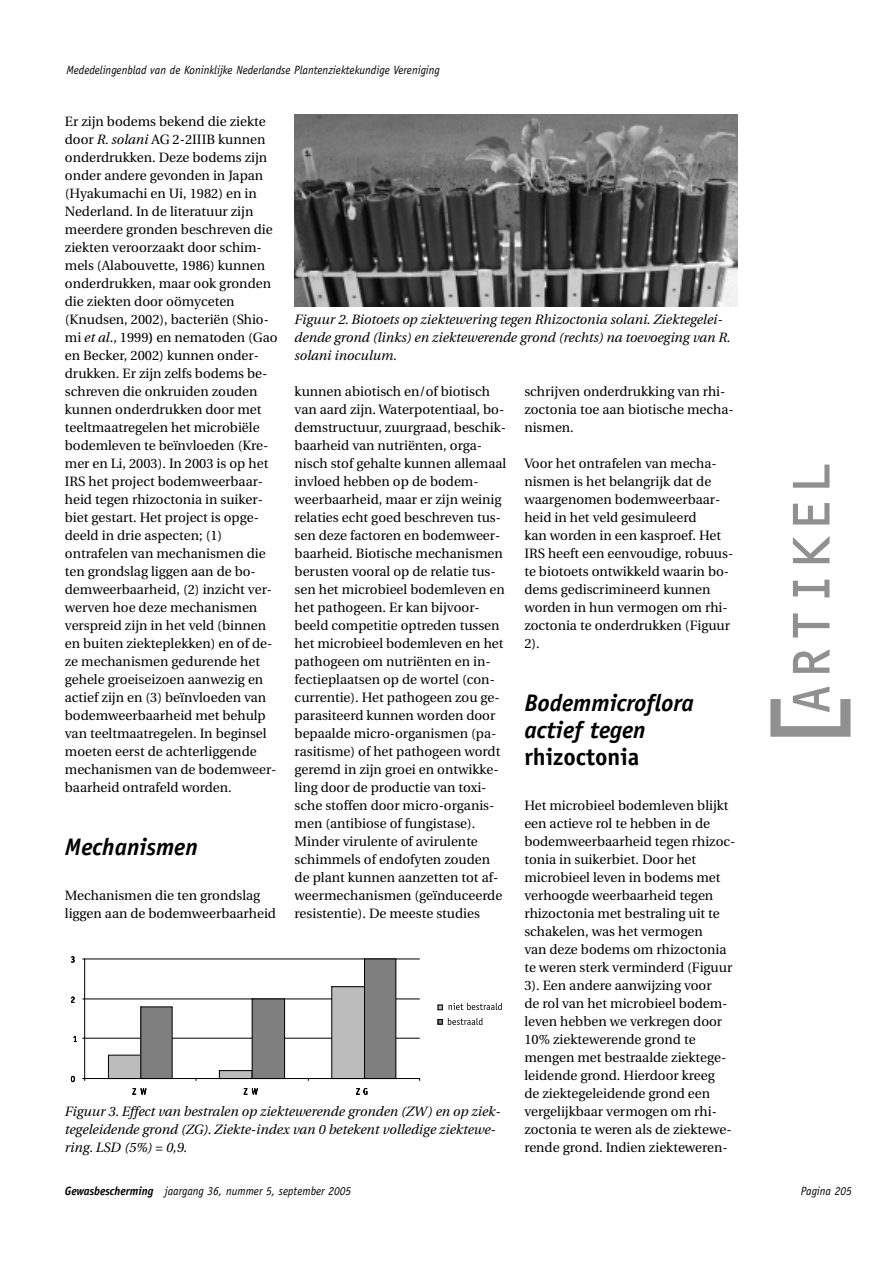
<style>
.page{position:relative;width:893px;height:1262px;background:#fff}
.page>*{position:absolute;margin:0;border:0;box-sizing:border-box;transform-origin:0 0}
.t1{font:108px "OCR C Regular";color:#909090;scale:.95 1}
.t2{font:54px "OCR C Regular";color:#909090;scale:.95 1}
.t3{font:italic 700 24px/27px "Officina Sans";color:#000}
.t4{font:700 24px "Officina Sans";color:#000}
.t5{font:13.5px/18px "Utopia";color:#000}
.t6{font:italic 13.5px/18px "Utopia";color:#000}
.t7{font:italic 12px "Officina Sans";color:#000;scale:.95 1}
.s1{font-style:italic}
.s2{font-weight:700}
</style>
<div class="page">
<img style="left:294px;top:115px;width:443px;height:191px">
<hr style="left:84px;top:1037px;width:336px;height:1px;background:#000">
<hr style="left:84px;top:998px;width:336px;height:1px;background:#000">
<hr style="left:84px;top:958px;width:336px;height:1px;background:#000">
<div style="left:108px;top:1055px;width:33px;height:23px;background:#bcbcbc"></div>
<hr style="left:108px;top:1054px;width:33px;height:1px;background:#000">
<svg style="left:108px;top:1055px;width:1px;height:23px"></svg>
<svg style="left:220px;top:1071px;width:32px;height:7px"></svg>
<hr style="left:219px;top:1070px;width:33px;height:1px;background:#000">
<div style="left:331px;top:986px;width:33px;height:92px;background:#bcbcbc"></div>
<hr style="left:331px;top:986px;width:33px;height:1px;background:#000">
<hr style="left:331px;top:986px;width:1px;height:92px;background:#000">
<div style="left:141px;top:1006px;width:31px;height:72px;background:#7f7f7f"></div>
<hr style="left:141px;top:1006px;width:31px;height:1px;background:#000">
<hr style="left:172px;top:1006px;width:1px;height:72px;background:#000">
<hr style="left:141px;top:1006px;width:1px;height:72px;background:#000">
<div style="left:252px;top:998px;width:32px;height:80px;background:#7f7f7f"></div>
<hr style="left:252px;top:998px;width:33px;height:1px;background:#000">
<hr style="left:284px;top:998px;width:1px;height:80px;background:#000">
<hr style="left:252px;top:998px;width:1px;height:80px;background:#000">
<div style="left:364px;top:958px;width:32px;height:120px;background:#7f7f7f"></div>
<hr style="left:364px;top:958px;width:32px;height:1px;background:#000">
<hr style="left:395px;top:958px;width:1px;height:120px;background:#000">
<hr style="left:364px;top:958px;width:1px;height:120px;background:#000">
<hr style="left:84px;top:958px;width:1px;height:120px;background:#000">
<hr style="left:84px;top:1078px;width:336px;height:1px;background:#000">
<svg style="left:71px;top:1075px;width:4px;height:7px"></svg>
<svg style="left:73px;top:1036px;width:12px;height:6px"></svg>
<svg style="left:71px;top:996px;width:4px;height:6px"></svg>
<svg style="left:71px;top:956px;width:4px;height:6px"></svg>
<svg style="left:132px;top:1088px;width:14px;height:6px"></svg>
<svg style="left:244px;top:1088px;width:14px;height:6px"></svg>
<svg style="left:356px;top:1088px;width:11px;height:6px"></svg>
<svg style="left:437px;top:1002px;width:64px;height:8px"></svg>
<svg style="left:437px;top:1017px;width:45px;height:8px"></svg>
<p class="t7" style="left:66px;top:65px;width:394px">Mededelingenblad van de Koninklijke Nederlandse Plantenziektekundige Vereniging</p>
<p class="t5" style="left:65px;top:114px;width:214px">Er zijn bodems bekend die ziekte door <span class="s1">R. solani</span> AG 2-2IIIB kunnen onderdrukken. Deze bodems zijn onder andere gevonden in Japan (Hyakumachi en Ui, 1982) en in<br>Nederland. In de literatuur zijn meerdere gronden beschreven die ziekten veroorzaakt door schim&shy;mels (Alabouvette, 1986) kunnen onderdrukken, maar ook gronden die ziekten door oömyceten (Knudsen, 2002), bacteriën (Shio&shy;mi <span class="s1">et al</span>., 1999<span class="s2">)</span> en nematoden (Gao en Becker, 2002) kunnen onder&shy;drukken. Er zijn zelfs bodems be&shy;schreven die onkruiden zouden kunnen onderdrukken door met teeltmaatregelen het microbiële bodemleven te beïnvloeden (Kre&shy;mer en Li, 2003). In 2003 is op het<br>IRS het project bodemweerbaar&shy;heid tegen rhizoctonia in suiker&shy;biet gestart. Het project is opge&shy;deeld in drie aspecten; (1) ontrafelen van mechanismen die ten grondslag liggen aan de bo&shy;demweerbaarheid, (2) inzicht ver&shy;werven hoe deze mechanismen verspreid zijn in het veld (binnen en buiten ziekteplekken) en of de&shy;ze mechanismen gedurende het gehele groeiseizoen aanwezig en actief zijn en (3) beïnvloeden van bodemweerbaarheid met behulp van teeltmaatregelen. In beginsel moeten eerst de achterliggende mechanismen van de bodemweer&shy;baarheid ontrafeld worden.</p>
<p class="t6" style="left:294px;top:312px;width:437px">Figuur 2. Biotoets op ziektewering tegen Rhizoctonia solani. Ziektegelei&shy;dende grond (links) en ziektewerende grond (rechts) na toevoeging van R. solani inoculum.</p>
<p class="t5" style="left:294px;top:384px;width:213px">kunnen abiotisch en/of biotisch van aard zijn. Waterpotentiaal, bo&shy;demstructuur, zuurgraad, beschik&shy;baarheid van nutriënten, orga&shy;nisch stof gehalte kunnen allemaal invloed hebben op de bodem&shy;weerbaarheid, maar er zijn weinig relaties echt goed beschreven tus&shy;sen deze factoren en bodemweer&shy;baarheid. Biotische mechanismen berusten vooral op de relatie tus&shy;sen het microbieel bodemleven en het pathogeen. Er kan bijvoor&shy;beeld competitie optreden tussen het microbieel bodemleven en het pathogeen om nutriënten en in&shy;fectieplaatsen op de wortel (con&shy;currentie). Het pathogeen zou ge&shy;parasiteerd kunnen worden door bepaalde micro-organismen (pa&shy;rasitisme) of het pathogeen wordt geremd in zijn groei en ontwikke&shy;ling door de productie van toxi&shy;sche stoffen door micro-organis&shy;men (antibiose of fungistase).<br>Minder virulente of avirulente schimmels of endofyten zouden de plant kunnen aanzetten tot af&shy;weermechanismen (geïnduceerde resistentie). De meeste studies</p>
<p class="t5" style="left:524px;top:384px;width:211px">schrijven onderdrukking van rhi&shy;zoctonia toe aan biotische mecha&shy;nismen.</p>
<p class="t5" style="left:524px;top:456px;width:210px">Voor het ontrafelen van mecha&shy;nismen is het belangrijk dat de waargenomen bodemweerbaar&shy;heid in het veld gesimuleerd<br>kan worden in een kasproef. Het<br>IRS heeft een eenvoudige, robuus&shy;te biotoets ontwikkeld waarin bo&shy;dems gediscrimineerd kunnen worden in hun vermogen om rhi&shy;zoctonia te onderdrukken (Figuur<br>2).</p>
<h3 class="t3" style="left:524px;top:691px;width:171px">Bodemmicroflora actief tegen</h3>
<h3 class="t4" style="left:524px;top:748px;width:117px">rhizoctonia</h3>
<p class="t5" style="left:524px;top:798px;width:212px">Het microbieel bodemleven blijkt een actieve rol te hebben in de bodemweerbaarheid tegen rhizoc&shy;tonia in suikerbiet. Door het microbieel leven in bodems met verhoogde weerbaarheid tegen rhizoctonia met bestraling uit te schakelen, was het vermogen<br>van deze bodems om rhizoctonia te weren sterk verminderd (Figuur<br>3). Een andere aanwijzing voor<br>de rol van het microbieel bodem&shy;leven hebben we verkregen door<br>10% ziektewerende grond te mengen met bestraalde ziektege&shy;leidende grond. Hierdoor kreeg<br>de ziektegeleidende grond een vergelijkbaar vermogen om rhi&shy;zoctonia te weren als de ziektewe&shy;rende grond. Indien ziekteweren-</p>
<h3 class="t3" style="left:65px;top:835px;width:134px">Mechanismen</h3>
<p class="t5" style="left:65px;top:888px;width:213px">Mechanismen die ten grondslag liggen aan de bodemweerbaarheid</p>
<p class="t6" style="left:65px;top:1104px;width:437px">Figuur 3. Effect van bestralen op ziektewerende gronden (ZW) en op ziek&shy;tegeleidende grond (ZG). Ziekte-index van 0 betekent volledige ziektewe&shy;ring. LSD (5%) = 0,9.</p>
<h2 class="t2" style="left:792px;top:718px;width:274px;rotate:-90deg">ARTIKEL</h2>
<h1 class="t1" style="left:776px;top:755px;width:79px;rotate:-90deg">[</h1>
<p class="t7" style="left:65px;top:1186px;width:303px"><span class="s2">Gewasbescherming</span> jaargang 36, nummer 5, september 2005</p>
<p class="t7" style="left:800px;top:1186px;width:55px">Pagina 205</p>
</div>
